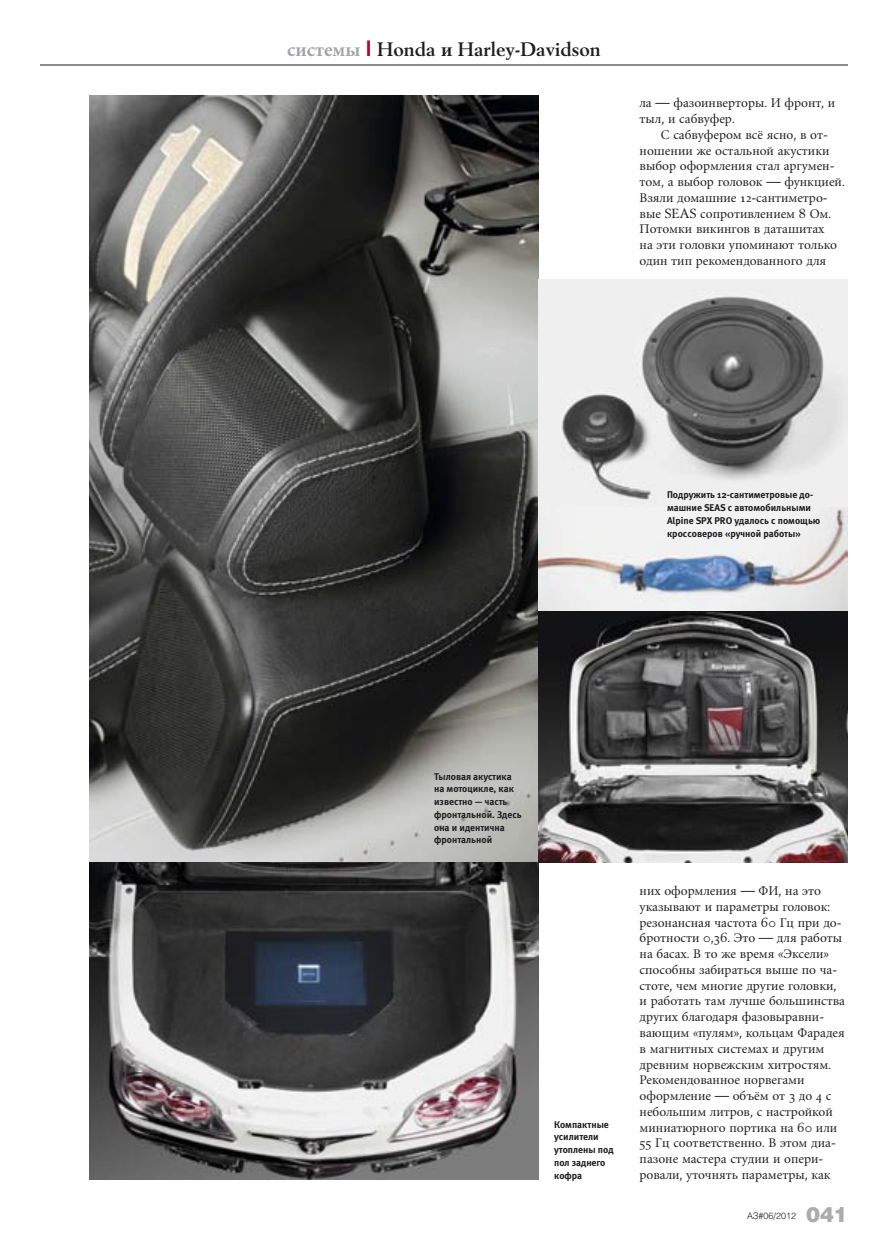
<style>
.page{position:relative;width:888px;height:1258px;background:#fff}
.page>*{position:absolute;margin:0;border:0;box-sizing:border-box;transform-origin:0 0}
.t1{font:700 21px "Berling Antiqua";color:#1f1d1f}
.t2{font:900 21px "Helios Blackz";color:#abacae}
.t3{font:14.25px/15.8px "Berling Antiqua";color:#1f1d1f}
.t4{font:9.75px/12.8px "Meta Bold C";color:#1f1d1f}
.t5{font:300 9px "Helios Lightz";color:#1f1d1f}
.s1{color:#9ea4a8}
.s2{font-family:"Avangard TM";color:#c20024}
</style>
<div class="page">
<hr style="left:40px;top:65px;width:808px;height:1px;background:#1f1d1f">
<img style="left:90px;top:95px;width:448px;height:1085px">
<img style="left:538px;top:506px;width:310px;height:357px">
<img style="left:538px;top:280px;width:310px;height:226px">
<p class="t1" style="left:287px;top:37px;width:315px"><span class="s1">системы</span> <span class="s2">I</span> Honda и Harley-Davidson</p>
<p class="t3" style="left:640px;top:95px;width:197px">ла — фазоинверторы. И фронт, и</p>
<p class="t3" style="left:640px;top:111px;width:97px">тыл, и сабвуфер.</p>
<p class="t3" style="left:661px;top:126px;width:169px">С сабвуфером всё ясно, в от-</p>
<p class="t3" style="left:640px;top:142px;width:191px">ношении же остальной акустики</p>
<p class="t3" style="left:640px;top:158px;width:196px">выбор оформления стал аргумен-</p>
<p class="t3" style="left:640px;top:174px;width:207px">том, а выбор головок — функцией.</p>
<p class="t3" style="left:640px;top:189px;width:190px">Взяли домашние 12-сантиметро-</p>
<p class="t3" style="left:640px;top:205px;width:193px">вые SEAS сопротивлением 8 Ом.</p>
<p class="t3" style="left:640px;top:221px;width:186px">Потомки викингов в даташитах</p>
<p class="t3" style="left:640px;top:237px;width:199px">на эти головки упоминают только</p>
<p class="t3" style="left:640px;top:252px;width:188px">один тип рекомендованного для</p>
<p class="t4" style="left:667px;top:488px;width:155px">Подружить 12-сантиметровые до&shy;машние SEAS с автомобильными<br>Alpine SPX PRO удалось с помощью кроссоверов «ручной работы»</p>
<p class="t4" style="left:434px;top:770px;width:89px">Тыловая акустика на мотоцикле, как известно — часть фронтальной. Здесь она и идентична фронтальной</p>
<p class="t4" style="left:554px;top:1118px;width:61px">Компактные усилители утоплены под пол заднего кофра</p>
<p class="t3" style="left:640px;top:883px;width:207px">них оформления — ФИ, на это указывают и параметры головок: резонансная частота 60 Гц при до&shy;бротности 0,36. Это — для работы на басах. В то же время «Эксели» способны забираться выше по ча&shy;стоте, чем многие другие головки, и работать там лучше большинства других благодаря фазовыравни&shy;вающим «пулям», кольцам Фарадея в магнитных системах и другим древним норвежским хитростям.<br>Рекомендованное норвегами оформление — объём от 3 до 4 с небольшим литров, с настройкой миниатюрного портика на 60 или<br>55 Гц соответственно. В этом диа&shy;пазоне мастера студии и опери&shy;ровали, уточнять параметры, как</p>
<p class="t5" style="left:747px;top:1210px;width:51px">АЗ#06/2012</p>
<p class="t2" style="left:806px;top:1201px;width:43px">041</p>
</div>
